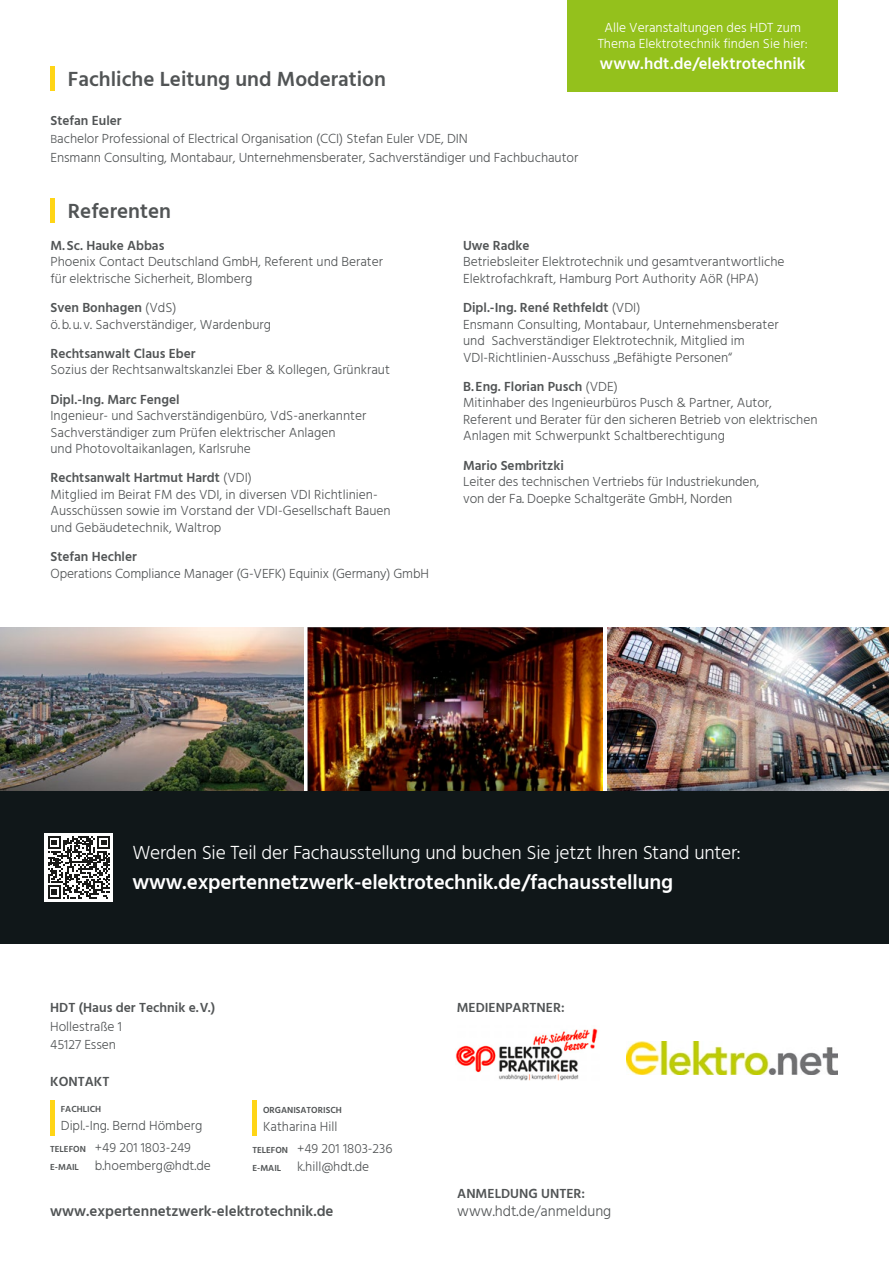
<style>
.page{position:relative;width:889px;height:1263px;background:#fff}
.page>*{position:absolute;margin:0;border:0;box-sizing:border-box;transform-origin:0 0}
.t1{font:600 21px "Hind";letter-spacing:-.01em;color:#fff}
.t2{font:600 21px "Hind";color:#515455}
.t3{font:300 19.5px "Hind";letter-spacing:-.005em;color:#fff}
.t4{font:600 16.5px "Hind";color:#fff}
.t5{font:600 15px "Hind";color:#515455}
.t6{font:300 15px "Hind";color:#515455}
.t7{font:300 13.5px/16.5px "Hind";color:#515455}
.t8{font:600 13.5px/18.5px "Hind";color:#515455}
.t9{font:300 13.5px/16.5px "Hind";color:#fff;text-align:center}
.t10{font:600 9px "Hind";color:#515455}
.s1{font-weight:600}
.s2{font-size:12px}
.s3{font-weight:300}
.s4{font-weight:600;font-size:9px}
</style>
<div class="page">
<img style="left:308px;top:627px;width:295px;height:164px">
<img style="left:607px;top:627px;width:282px;height:164px">
<img style="left:0;top:627px;width:303px;height:164px">
<div style="left:0;top:791px;width:889px;height:152px;background:#101719"></div>
<img style="left:456px;top:1028px;width:142px;height:52px">
<img style="left:627px;top:1041px;width:211px;height:33px">
<div style="left:45px;top:833px;width:68px;height:68px;background:#fff"></div>
<svg style="left:48px;top:836px;width:62px;height:62px"></svg>
<div style="left:50px;top:198px;width:5px;height:25px;background:#ffd516"></div>
<div style="left:50px;top:67px;width:5px;height:24px;background:#ffd516"></div>
<div style="left:567px;top:0;width:271px;height:91px;background:#94c11c"></div>
<hr style="left:50px;top:1100px;width:4px;height:36px;background:#ffd516">
<div style="left:252px;top:1100px;width:5px;height:36px;background:#ffd516"></div>
<p class="t2" style="left:68px;top:64px;width:320px">Fachliche Leitung und Moderation</p>
<p class="t7" style="left:50px;top:112px;width:529px;line-height:18.5px"><span class="s1">Stefan Euler<br></span><span class="s2">B</span>achelor Professional of Electrical Organisation (CCI) Stefan Euler VDE, DIN<br>Ensmann Consulting, Montabaur, Unternehmensberater, Sachverständiger und Fachbuchautor</p>
<p class="t2" style="left:68px;top:196px;width:105px">Referenten</p>
<p class="t9" style="left:597px;top:20px;width:211px">Alle Veranstaltungen des HDT zum<br>Thema Elektrotechnik finden Sie hier:</p>
<p class="t4" style="left:600px;top:52px;width:207px">www.hdt.de/elektrotechnik</p>
<p class="t7" style="left:50px;top:238px;width:334px"><span class="s1">M.Sc. Hauke Abbas<br></span>Phoenix Contact Deutschland GmbH, Referent und Berater für elektrische Sicherheit, Blomberg</p>
<p class="t7" style="left:50px;top:300px;width:222px"><span class="s1">Sven Bonhagen</span> (VdS)<br>ö.b.u. v. Sachverständiger, Wardenburg</p>
<p class="t7" style="left:50px;top:346px;width:341px"><span class="s1">Rechtsanwalt Claus Eber<br></span>Sozius der Rechtsanwaltskanzlei Eber &amp; Kollegen, Grünkraut</p>
<p class="t7" style="left:50px;top:391px;width:317px"><span class="s1">Dipl.-Ing. Marc Fengel<br></span>Ingenieur- und Sachverständigenbüro, VdS-anerkannter Sachverständiger zum Prüfen elektrischer Anlagen<br>und Photovoltaikanlagen, Karlsruhe</p>
<p class="t7" style="left:50px;top:470px;width:342px"><span class="s1">Rechtsanwalt Hartmut Hardt</span> (VDI)<br>Mitglied im Beirat FM des VDI, in diversen VDI Richtlinien-Ausschüssen sowie im Vorstand der VDI-Gesellschaft Bauen und Gebäudetechnik, Waltrop</p>
<p class="t7" style="left:50px;top:549px;width:380px"><span class="s1">Stefan Hechler<br></span>Operations Compliance Manager (G-VEFK) Equinix (Germany) GmbH</p>
<p class="t7" style="left:463px;top:238px;width:323px"><span class="s1">Uwe Radke<br></span>Betriebsleiter Elektrotechnik und gesamtverantwortliche<br>Elektrofachkraft, Hamburg Port Authority AöR (HPA)</p>
<p class="t7" style="left:463px;top:300px;width:317px"><span class="s1">Dipl.-Ing. René Rethfeldt</span> (VDI)<br>Ensmann Consulting, Montabaur, Unternehmensberater und Sachverständiger Elektrotechnik, Mitglied im VDI-Richtlinien-Ausschuss „Befähigte Personen“</p>
<p class="t7" style="left:463px;top:379px;width:356px"><span class="s1">B.Eng. Florian Pusch</span> (VDE)<br>Mitinhaber des Ingenieurbüros Pusch &amp; Partner, Autor, Referent und Berater für den sicheren Betrieb von elektrischen Anlagen mit Schwerpunkt Schaltberechtigung</p>
<p class="t7" style="left:463px;top:457px;width:298px"><span class="s1">Mario Sembritzki<br></span>Leiter des technischen Vertriebs für Industriekunden, von der Fa. Doepke Schaltgeräte GmbH, Norden</p>
<p class="t3" style="left:132px;top:839px;width:609px">Werden Sie Teil der Fachausstellung und buchen Sie jetzt Ihren Stand unter:</p>
<p class="t1" style="left:132px;top:867px;width:542px">www.expertennetzwerk-elektrotechnik.de/fachausstellung</p>
<p class="t8" style="left:50px;top:999px;width:166px">HDT (Haus der Technik e.V.)<br><span class="s3">Hollestraße 1<br>45127 Essen</span></p>
<p class="t8" style="left:50px;top:1073px;width:61px">KONTAKT</p>
<p class="t10" style="left:61px;top:1102px;width:42px">FACHLICH</p>
<p class="t7" style="left:61px;top:1117px;width:143px">Dipl.-Ing. Bernd Hömberg</p>
<p class="t7" style="left:50px;top:1139px;width:162px;line-height:18px"><span class="s4">TELEFON</span> +49 201 1803-249<br><span class="s4">E-MAIL</span> b.hoemberg@hdt.de</p>
<p class="t10" style="left:263px;top:1103px;width:80px">ORGANISATORISCH</p>
<p class="t7" style="left:263px;top:1119px;width:76px">Katharina Hill</p>
<p class="t7" style="left:252px;top:1140px;width:142px;line-height:18px"><span class="s4">TELEFON</span> +49 201 1803-236<br><span class="s4">E-MAIL</span> k.hill@hdt.de</p>
<p class="t5" style="left:50px;top:1201px;width:285px">www.expertennetzwerk-elektrotechnik.de</p>
<p class="t8" style="left:457px;top:999px;width:109px">MEDIENPARTNER:</p>
<p class="t8" style="left:457px;top:1185px;width:129px">ANMELDUNG UNTER:</p>
<p class="t6" style="left:457px;top:1201px;width:156px">www.hdt.de/anmeldung</p>
</div>
